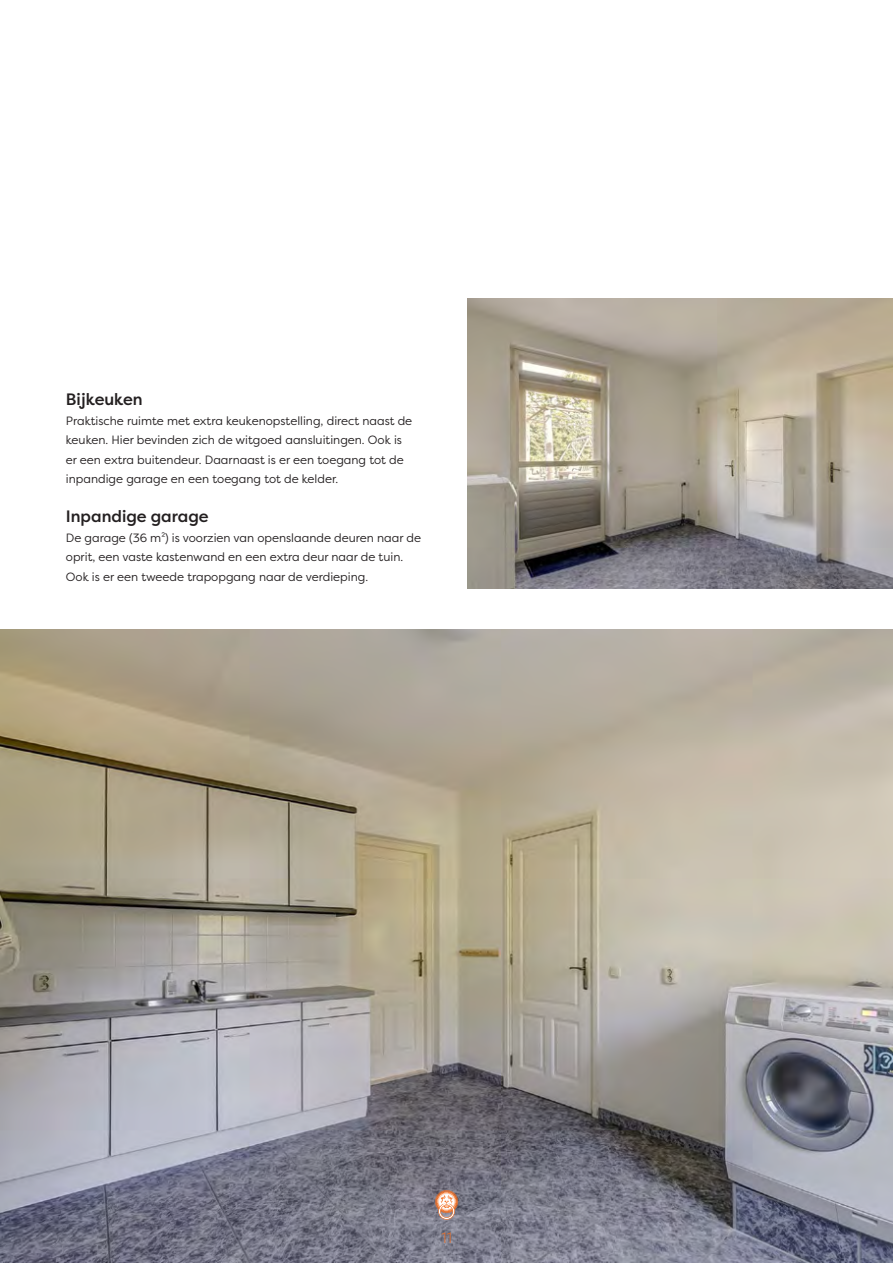
<style>
.page{position:relative;width:893px;height:1263px;background:#fff}
.page>*{position:absolute;margin:0;border:0;box-sizing:border-box;transform-origin:0 0}
.tussenkop{font:500 16.5px "Filson Pro";color:#231f20}
.t1{font:300 15px "Filson Pro";color:#f36e21}
.Body_9-15{font:12px/19.5px "Filson Pro";color:#231f20}
</style>
<div class="page">
<img style="left:0;top:629px;width:893px;height:634px">
<img style="left:468px;top:298px;width:425px;height:290px">
<svg style="left:435px;top:1190px;width:23px;height:29px"></svg>
<p class="tussenkop" style="left:66px;top:388px;width:78px">Bijkeuken</p>
<p class="Body_9-15" style="left:66px;top:410px;width:348px">Praktische ruimte met extra keukenopstelling, direct naast de keuken. Hier bevinden zich de witgoed aansluitingen. Ook is er een extra buitendeur. Daarnaast is er een toegang tot de inpandige garage en een toegang tot de kelder.</p>
<p class="tussenkop" style="left:66px;top:505px;width:144px">Inpandige garage</p>
<p class="Body_9-15" style="left:66px;top:527px;width:357px">De garage (36 m²) is voorzien van openslaande deuren naar de oprit, een vaste kastenwand en een extra deur naar de tuin.<br>Ook is er een tweede trapopgang naar de verdieping.</p>
<p class="t1" style="left:442px;top:1228px;width:12px">11</p>
</div>
